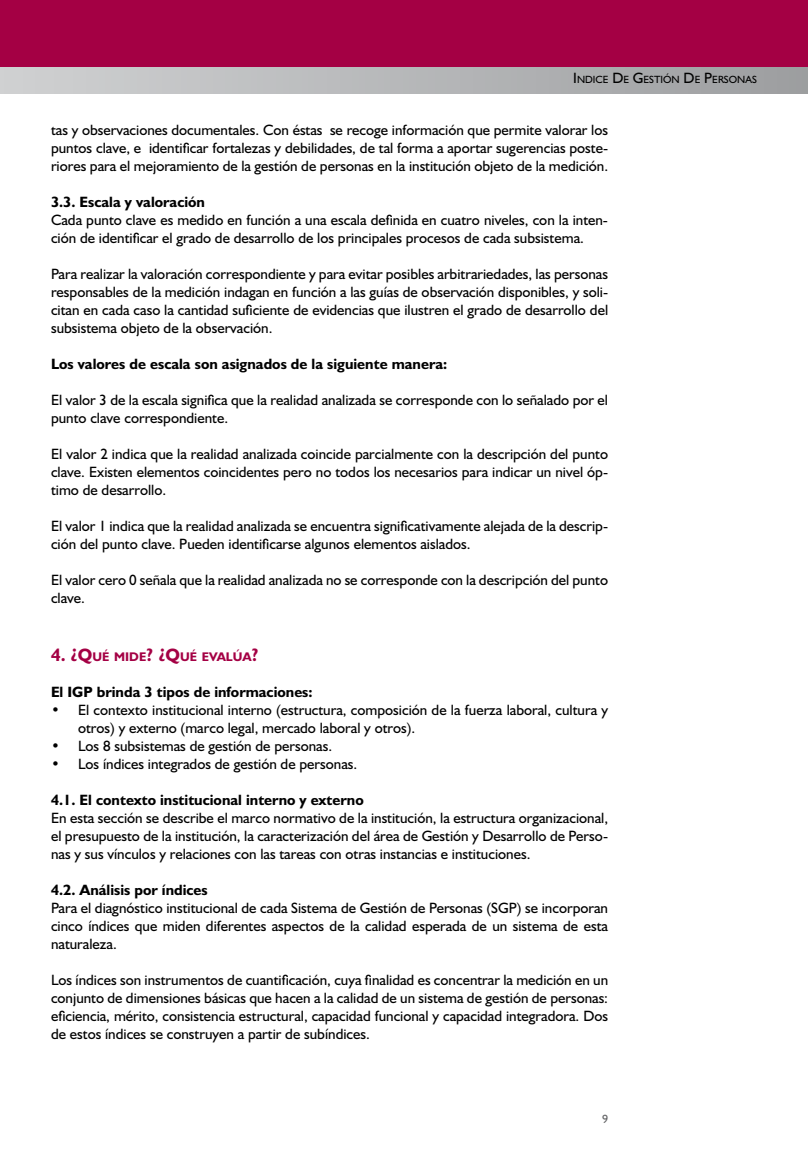
<style>
.page{position:relative;width:808px;height:1149px;background:#fff}
.page>*{position:absolute;margin:0;border:0;box-sizing:border-box;transform-origin:0 0}
.t1{font:15px/18px "Humanist 521 BT";color:#000;text-align:justify}
.t2{font:700 15px "Humanist 521 BT";color:#000}
.t3{font:700 12.6px "Humanist 521 BT";color:#a40044}
.t4{font:12px "Humanist 521 BT";color:#646567}
.t5{font:10.5px "Humanist 521 BT";color:#000}
.s1{font-size:15px}
.s2{font-size:18px}
</style>
<div class="page">
<div style="left:0;top:26px;width:808px;height:67px;background:linear-gradient(to right,#d0d1d2,#9d9ea0)"></div>
<div style="left:0;top:0;width:808px;height:67px;background:#a40044"></div>
<p class="t5" style="left:573px;top:73px;width:185px"><span class="s1">I</span>NDICE <span class="s1">D</span>E <span class="s1">G</span>ESTIÓN <span class="s1">D</span>E <span class="s1">P</span>ERSONAS</p>
<p class="t1" style="left:51px;top:120px;width:559px">tas y observaciones documentales. Con éstas se recoge información que permite valorar los puntos clave, e identificar fortalezas y debilidades, de tal forma a aportar sugerencias poste&shy;riores para el mejoramiento de la gestión de personas en la institución objeto de la medición.</p>
<p class="t2" style="left:51px;top:192px;width:156px">3.3. Escala y valoración</p>
<p class="t1" style="left:51px;top:210px;width:558px">Cada punto clave es medido en función a una escala definida en cuatro niveles, con la inten&shy;ción de identificar el grado de desarrollo de los principales procesos de cada subsistema.</p>
<p class="t1" style="left:51px;top:264px;width:559px">Para realizar la valoración correspondiente y para evitar posibles arbitrariedades, las personas responsables de la medición indagan en función a las guías de observación disponibles, y soli&shy;citan en cada caso la cantidad suficiente de evidencias que ilustren el grado de desarrollo del subsistema objeto de la observación.</p>
<p class="t2" style="left:51px;top:354px;width:398px">Los valores de escala son asignados de la siguiente manera:</p>
<p class="t1" style="left:51px;top:390px;width:558px">El valor 3 de la escala significa que la realidad analizada se corresponde con lo señalado por el punto clave correspondiente.</p>
<p class="t1" style="left:51px;top:444px;width:558px">El valor 2 indica que la realidad analizada coincide parcialmente con la descripción del punto clave. Existen elementos coincidentes pero no todos los necesarios para indicar un nivel óp&shy;timo de desarrollo.</p>
<p class="t1" style="left:51px;top:516px;width:559px">El valor 1 indica que la realidad analizada se encuentra significativamente alejada de la descrip&shy;ción del punto clave. Pueden identificarse algunos elementos aislados.</p>
<p class="t1" style="left:51px;top:570px;width:559px">El valor cero 0 señala que la realidad analizada no se corresponde con la descripción del punto clave.</p>
<p class="t3" style="left:51px;top:648px;width:209px"><span class="s2">4. ¿Q</span>UÉ MIDE<span class="s2">? ¿Q</span>UÉ EVALÚA<span class="s2">?</span></p>
<p class="t2" style="left:51px;top:682px;width:263px">El IGP brinda 3 tipos de informaciones:</p>
<p class="t1" style="left:78px;top:700px;width:531px;text-indent:-27px">• El contexto institucional interno (estructura, composición de la fuerza laboral, cultura y otros) y externo (marco legal, mercado laboral y otros).</p>
<p class="t1" style="left:51px;top:736px;width:283px">• Los 8 subsistemas de gestión de personas.</p>
<p class="t1" style="left:51px;top:754px;width:308px">• Los índices integrados de gestión de personas.</p>
<p class="t2" style="left:51px;top:790px;width:314px">4.1. El contexto institucional interno y externo</p>
<p class="t1" style="left:51px;top:808px;width:559px">En esta sección se describe el marco normativo de la institución, la estructura organizacional, el presupuesto de la institución, la caracterización del área de Gestión y Desarrollo de Perso&shy;nas y sus vínculos y relaciones con las tareas con otras instancias e instituciones.</p>
<p class="t2" style="left:51px;top:880px;width:158px">4.2. Análisis por índices</p>
<p class="t1" style="left:51px;top:898px;width:558px">Para el diagnóstico institucional de cada Sistema de Gestión de Personas (SGP) se incorporan cinco índices que miden diferentes aspectos de la calidad esperada de un sistema de esta naturaleza.</p>
<p class="t1" style="left:51px;top:970px;width:559px">Los índices son instrumentos de cuantificación, cuya finalidad es concentrar la medición en un conjunto de dimensiones básicas que hacen a la calidad de un sistema de gestión de personas: eficiencia, mérito, consistencia estructural, capacidad funcional y capacidad integradora. Dos de estos índices se construyen a partir de subíndices.</p>
<p class="t4" style="left:602px;top:1110px;width:8px">9</p>
</div>
